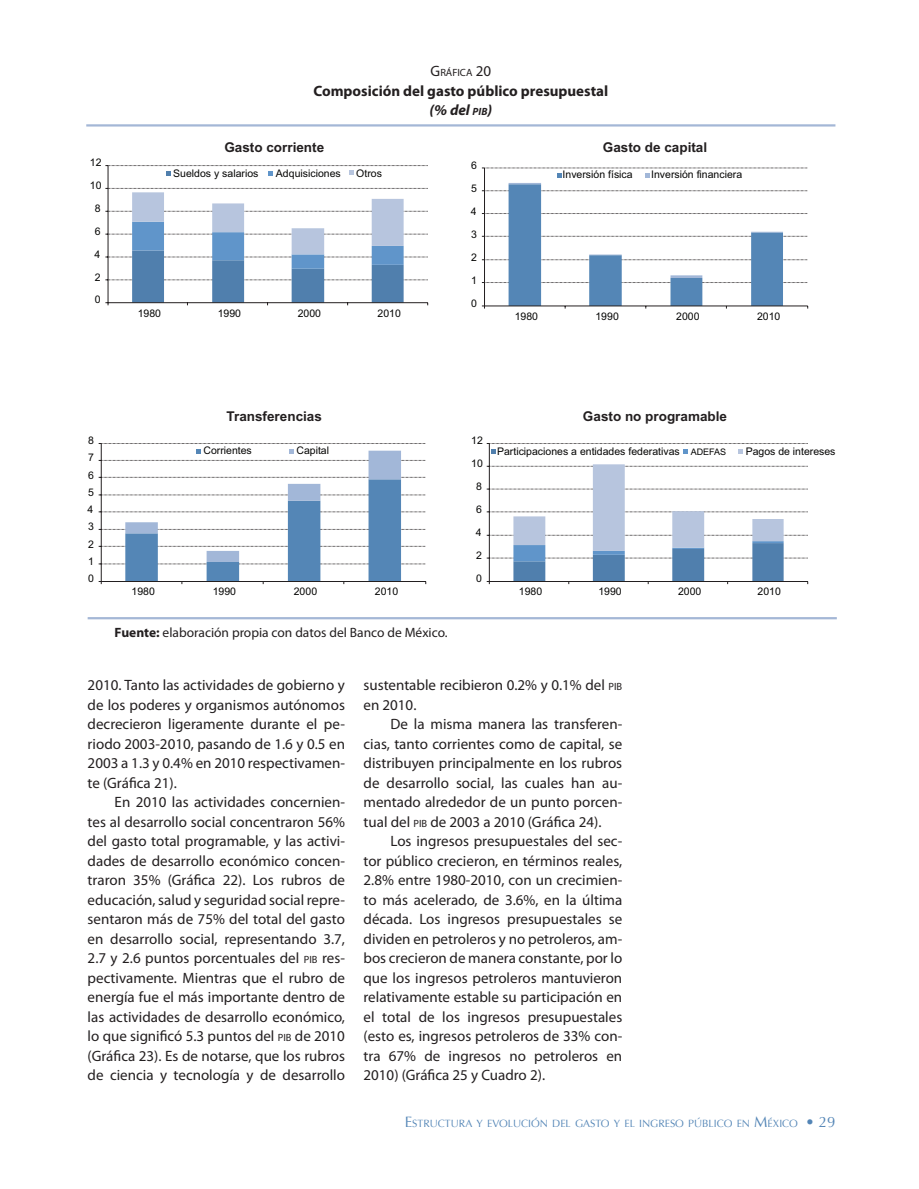
<style>
.page{position:relative;width:919px;height:1189px;background:#fff}
.page>*{position:absolute;margin:0;border:0;box-sizing:border-box;transform-origin:0 0}
.Body_text{font:15px/19.5px "Myriad Pro";color:#231f20;text-align:justify}
.a1{font:700 15px/19.5px "Myriad Pro";color:#231f20;text-align:center}
.t1{font:700 13.5px "Arial";color:#231f20}
.a3{font:13.5px "Myriad Pro";color:#231f20}
.t2{font:10.5px "Arial";color:#050504}
.t3{font:10.5px "Optima";color:#5385b6}
.a1-2{font:10.5px "Myriad Pro";color:#231f20}
.s1{font-size:15px}
.s2{font-style:italic}
.s3{font-style:italic;font-size:10.5px}
.s4{font-size:9px}
.s5{font-weight:700}
.s6{font-size:10.5px}
</style>
<div class="page">
<hr style="left:86px;top:124px;width:749px;height:2px;background:#a4b7d6">
<hr style="left:88px;top:617px;width:749px;height:2px;background:#a4b7d6">
<hr style="left:108px;top:166px;width:1px;height:137px;background:#231f20">
<svg style="left:105px;top:188px;width:323px;height:117px"></svg>
<svg style="left:99px;top:443px;width:327px;height:141px"></svg>
<hr style="left:489px;top:443px;width:1px;height:138px;background:#231f20">
<svg style="left:487px;top:464px;width:321px;height:120px"></svg>
<svg style="left:487px;top:443px;width:321px;height:11px"></svg>
<hr style="left:508px;top:183px;width:33px;height:1px;background:#a2b7d8">
<hr style="left:484px;top:168px;width:1px;height:138px;background:#231f20">
<svg style="left:482px;top:184px;width:326px;height:124px"></svg>
<svg style="left:482px;top:168px;width:326px;height:10px"></svg>
<svg style="left:105px;top:165px;width:323px;height:11px"></svg>
<p class="a1-2" style="left:431px;top:66px;width:62px"><span class="s1">G</span>RÁFICA <span class="s1">20</span></p>
<p class="a1" style="left:313px;top:80px;width:296px">Composición del gasto público presupuestal <span class="s2">(% del</span> <span class="s3">pib</span><span class="s2">)</span></p>
<p class="t1" style="left:224px;top:138px;width:101px">Gasto corriente</p>
<p class="t1" style="left:603px;top:138px;width:106px">Gasto de capital</p>
<p class="t2" style="left:90px;top:156px;width:13px">12</p>
<p class="t2" style="left:471px;top:158px;width:7px">6</p>
<p class="t2" style="left:173px;top:166px;width:87px">Sueldos y salarios</p>
<p class="t2" style="left:276px;top:166px;width:66px">Adquisiciones</p>
<p class="t2" style="left:356px;top:166px;width:27px">Otros</p>
<p class="t2" style="left:562px;top:167px;width:72px">Inversión física</p>
<p class="t2" style="left:651px;top:168px;width:93px">Inversión financiera</p>
<p class="t2" style="left:90px;top:179px;width:13px">10</p>
<p class="t2" style="left:471px;top:181px;width:7px">5</p>
<p class="t2" style="left:95px;top:201px;width:7px">8</p>
<p class="t2" style="left:471px;top:204px;width:7px">4</p>
<p class="t2" style="left:95px;top:224px;width:7px">6</p>
<p class="t2" style="left:471px;top:227px;width:7px">3</p>
<p class="t2" style="left:94px;top:247px;width:7px">4</p>
<p class="t2" style="left:471px;top:250px;width:7px">2</p>
<p class="t2" style="left:95px;top:270px;width:7px">2</p>
<p class="t2" style="left:471px;top:273px;width:7px">1</p>
<p class="t2" style="left:95px;top:293px;width:7px">0</p>
<p class="t2" style="left:471px;top:296px;width:7px">0</p>
<p class="t2" style="left:138px;top:306px;width:25px">1980</p>
<p class="t2" style="left:218px;top:306px;width:25px">1990</p>
<p class="t2" style="left:298px;top:306px;width:25px">2000</p>
<p class="t2" style="left:377px;top:306px;width:25px">2010</p>
<p class="t2" style="left:515px;top:309px;width:25px">1980</p>
<p class="t2" style="left:595px;top:309px;width:25px">1990</p>
<p class="t2" style="left:676px;top:309px;width:25px">2000</p>
<p class="t2" style="left:757px;top:309px;width:25px">2010</p>
<p class="t1" style="left:227px;top:407px;width:97px">Transferencias</p>
<p class="t1" style="left:583px;top:407px;width:146px">Gasto no programable</p>
<p class="t2" style="left:88px;top:433px;width:7px">8</p>
<p class="t2" style="left:88px;top:451px;width:7px">7</p>
<p class="t2" style="left:203px;top:443px;width:50px">Corrientes</p>
<p class="t2" style="left:296px;top:443px;width:34px">Capital</p>
<p class="t2" style="left:471px;top:433px;width:13px">12</p>
<p class="t2" style="left:471px;top:456px;width:13px">10</p>
<p class="t2" style="left:497px;top:444px;width:231px">Participaciones a entidades federativas <span class="s4">ADEFAS</span></p>
<p class="t2" style="left:745px;top:445px;width:91px">Pagos de intereses</p>
<p class="t2" style="left:88px;top:468px;width:7px">6</p>
<p class="t2" style="left:88px;top:485px;width:7px">5</p>
<p class="t2" style="left:476px;top:479px;width:7px">8</p>
<p class="t2" style="left:88px;top:502px;width:7px">4</p>
<p class="t2" style="left:476px;top:502px;width:7px">6</p>
<p class="t2" style="left:88px;top:520px;width:7px">3</p>
<p class="t2" style="left:476px;top:525px;width:7px">4</p>
<p class="t2" style="left:88px;top:537px;width:7px">2</p>
<p class="t2" style="left:88px;top:554px;width:7px">1</p>
<p class="t2" style="left:476px;top:548px;width:7px">2</p>
<p class="t2" style="left:88px;top:571px;width:7px">0</p>
<p class="t2" style="left:476px;top:571px;width:7px">0</p>
<p class="t2" style="left:132px;top:584px;width:25px">1980</p>
<p class="t2" style="left:213px;top:584px;width:25px">1990</p>
<p class="t2" style="left:294px;top:584px;width:25px">2000</p>
<p class="t2" style="left:375px;top:584px;width:25px">2010</p>
<p class="t2" style="left:519px;top:584px;width:25px">1980</p>
<p class="t2" style="left:598px;top:584px;width:25px">1990</p>
<p class="t2" style="left:678px;top:584px;width:25px">2000</p>
<p class="t2" style="left:757px;top:584px;width:25px">2010</p>
<p class="a3" style="left:115px;top:624px;width:334px"><span class="s5">Fuente:</span> elaboración propia con datos del Banco de México.</p>
<p class="Body_text" style="left:88px;top:675px;width:259px">2010. Tanto las actividades de gobierno y de los poderes y organismos autónomos decrecieron ligeramente durante el pe&shy;riodo 2003-2010, pasando de 1.6 y 0.5 en 2003 a 1.3 y 0.4% en 2010 respectivamen&shy;te (Gráfica 21).</p>
<p class="Body_text" style="left:88px;top:792px;width:259px;text-indent:27px">En 2010 las actividades concernien&shy;tes al desarrollo social concentraron 56% del gasto total programable, y las activi&shy;dades de desarrollo económico concen&shy;traron 35% (Gráfica 22). Los rubros de educación, salud y seguridad social repre&shy;sentaron más de 75% del total del gasto en desarrollo social, representando 3.7, 2.7 y 2.6 puntos porcentuales del <span class="s6">PIB</span> res&shy;pectivamente. Mientras que el rubro de energía fue el más importante dentro de las actividades de desarrollo económico, lo que significó 5.3 puntos del <span class="s6">PIB</span> de 2010 (Gráfica 23). Es de notarse, que los rubros de ciencia y tecnología y de desarrollo</p>
<p class="Body_text" style="left:363px;top:675px;width:260px">sustentable recibieron 0.2% y 0.1% del <span class="s6">PIB </span>en 2010.</p>
<p class="Body_text" style="left:363px;top:714px;width:260px;text-indent:27px">De la misma manera las transferen&shy;cias, tanto corrientes como de capital, se distribuyen principalmente en los rubros de desarrollo social, las cuales han au&shy;mentado alrededor de un punto porcen&shy;tual del <span class="s6">PIB</span> de 2003 a 2010 (Gráfica 24).</p>
<p class="Body_text" style="left:363px;top:831px;width:260px;text-indent:27px">Los ingresos presupuestales del sec&shy;tor público crecieron, en términos reales, 2.8% entre 1980-2010, con un crecimien&shy;to más acelerado, de 3.6%, en la última década. Los ingresos presupuestales se dividen en petroleros y no petroleros, am&shy;bos crecieron de manera constante, por lo que los ingresos petroleros mantuvieron relativamente estable su participación en el total de los ingresos presupuestales (esto es, ingresos petroleros de 33% con&shy;tra 67% de ingresos no petroleros en 2010) (Gráfica 25 y Cuadro 2).</p>
<p class="t3" style="left:405px;top:1117px;width:432px"><span class="s1">E</span>STRUCTURA Y EVOLUCIÓN DEL GASTO Y EL INGRESO PÚBLICO EN <span class="s1">M</span>ÉXICO <span class="s1">• 29</span></p>
</div>
